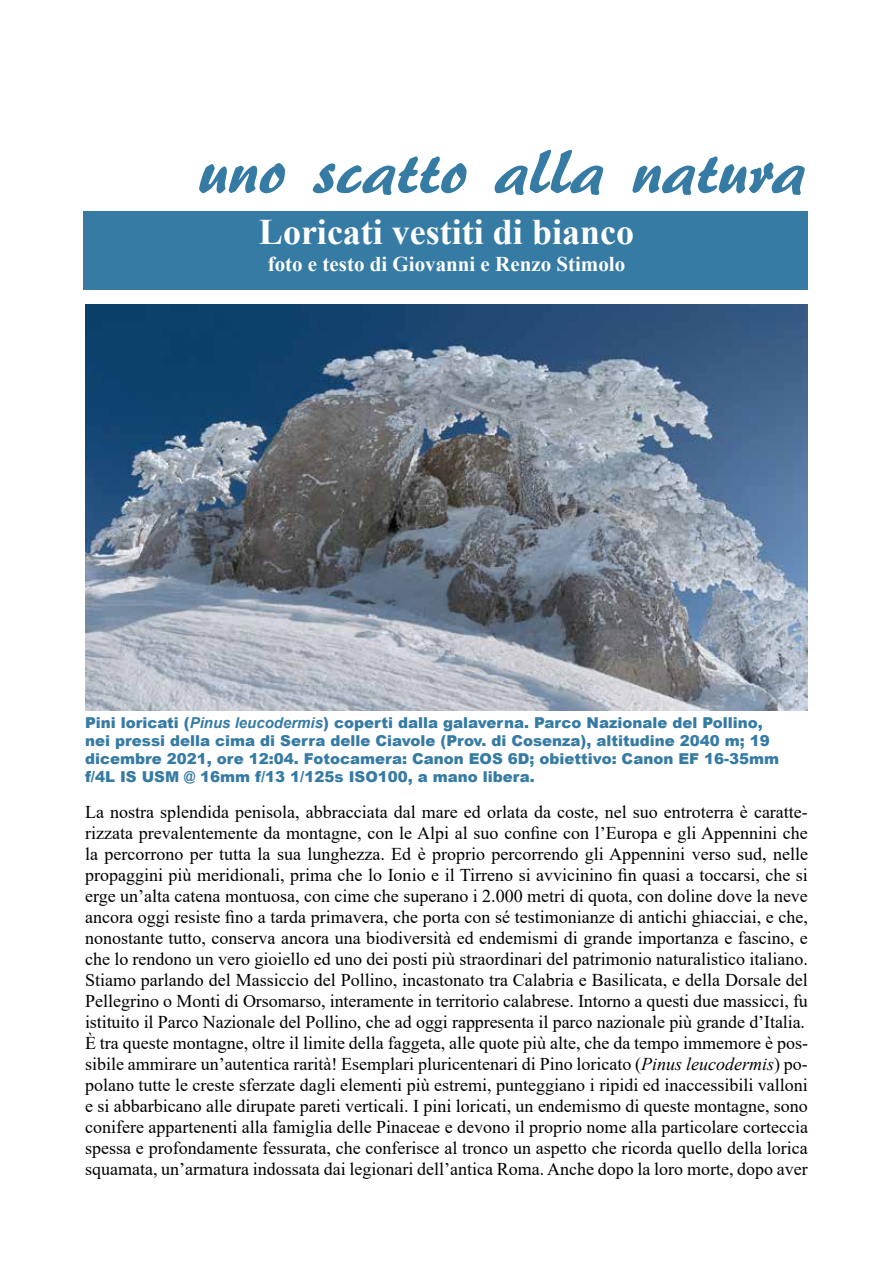
<style>
.page{position:relative;width:893px;height:1263px;background:#fff}
.page>*{position:absolute;margin:0;border:0;box-sizing:border-box;transform-origin:0 0}
.t1{font:72px "ARBERKLEY";color:#367ba4}
.t2{font:700 36px "Times New Roman";color:#fff}
.t3{font:700 21px "Times New Roman";color:#fff}
.t4{font:18px/21px "Times New Roman";color:#000}
.t5{font:900 15px/18px "Arial";color:#367ba4}
.s1{font-weight:700;font-style:italic}
.s2{font-style:italic}
</style>
<div class="page">
<div style="left:83px;top:212px;width:725px;height:78px;background:#367ba4"></div>
<img style="left:85px;top:304px;width:723px;height:406px">
<h1 class="t1" style="left:198px;top:125px;width:609px">uno scatto alla natura</h1>
<h2 class="t2" style="left:259px;top:206px;width:377px">Loricati vestiti di bianco</h2>
<p class="t3" style="left:268px;top:249px;width:359px">foto e testo di Giovanni e Renzo Stimolo</p>
<p class="t5" style="left:85px;top:713px;width:696px">Pini loricati (<span class="s1">Pinus leucodermis</span>) coperti dalla galaverna. Parco Nazionale del Pollino, nei pressi della cima di Serra delle Ciavole (Prov. di Cosenza), altitudine 2040 m; 19 dicembre 2021, ore 12:04. Fotocamera: Canon EOS 6D; obiettivo: Canon EF 16-35mm f/4L IS USM @ 16mm f/13 1/125s ISO100, a mano libera.</p>
<p class="t4" style="left:85px;top:801px;width:724px">La nostra splendida penisola, abbracciata dal mare ed orlata da coste, nel suo entroterra è caratte&shy;rizzata prevalentemente da montagne, con le Alpi al suo confine con l’Europa e gli Appennini che la percorrono per tutta la sua lunghezza. Ed è proprio percorrendo gli Appennini verso sud, nelle propaggini più meridionali, prima che lo Ionio e il Tirreno si avvicinino fin quasi a toccarsi, che si erge un’alta catena montuosa, con cime che superano i 2.000 metri di quota, con doline dove la neve ancora oggi resiste fino a tarda primavera, che porta con sé testimonianze di antichi ghiacciai, e che, nonostante tutto, conserva ancora una biodiversità ed endemismi di grande importanza e fascino, e che lo rendono un vero gioiello ed uno dei posti più straordinari del patrimonio naturalistico italiano.<br>Stiamo parlando del Massiccio del Pollino, incastonato tra Calabria e Basilicata, e della Dorsale del Pellegrino o Monti di Orsomarso, interamente in territorio calabrese. Intorno a questi due massicci, fu istituito il Parco Nazionale del Pollino, che ad oggi rappresenta il parco nazionale più grande d’Italia.<br>È tra queste montagne, oltre il limite della faggeta, alle quote più alte, che da tempo immemore è pos&shy;sibile ammirare un’autentica rarità! Esemplari pluricentenari di Pino loricato (<span class="s2">Pinus leucodermis</span>) po&shy;polano tutte le creste sferzate dagli elementi più estremi, punteggiano i ripidi ed inaccessibili valloni e si abbarbicano alle dirupate pareti verticali. I pini loricati, un endemismo di queste montagne, sono conifere appartenenti alla famiglia delle Pinaceae e devono il proprio nome alla particolare corteccia spessa e profondamente fessurata, che conferisce al tronco un aspetto che ricorda quello della lorica squamata, un’armatura indossata dai legionari dell’antica Roma. Anche dopo la loro morte, dopo aver</p>
</div>
